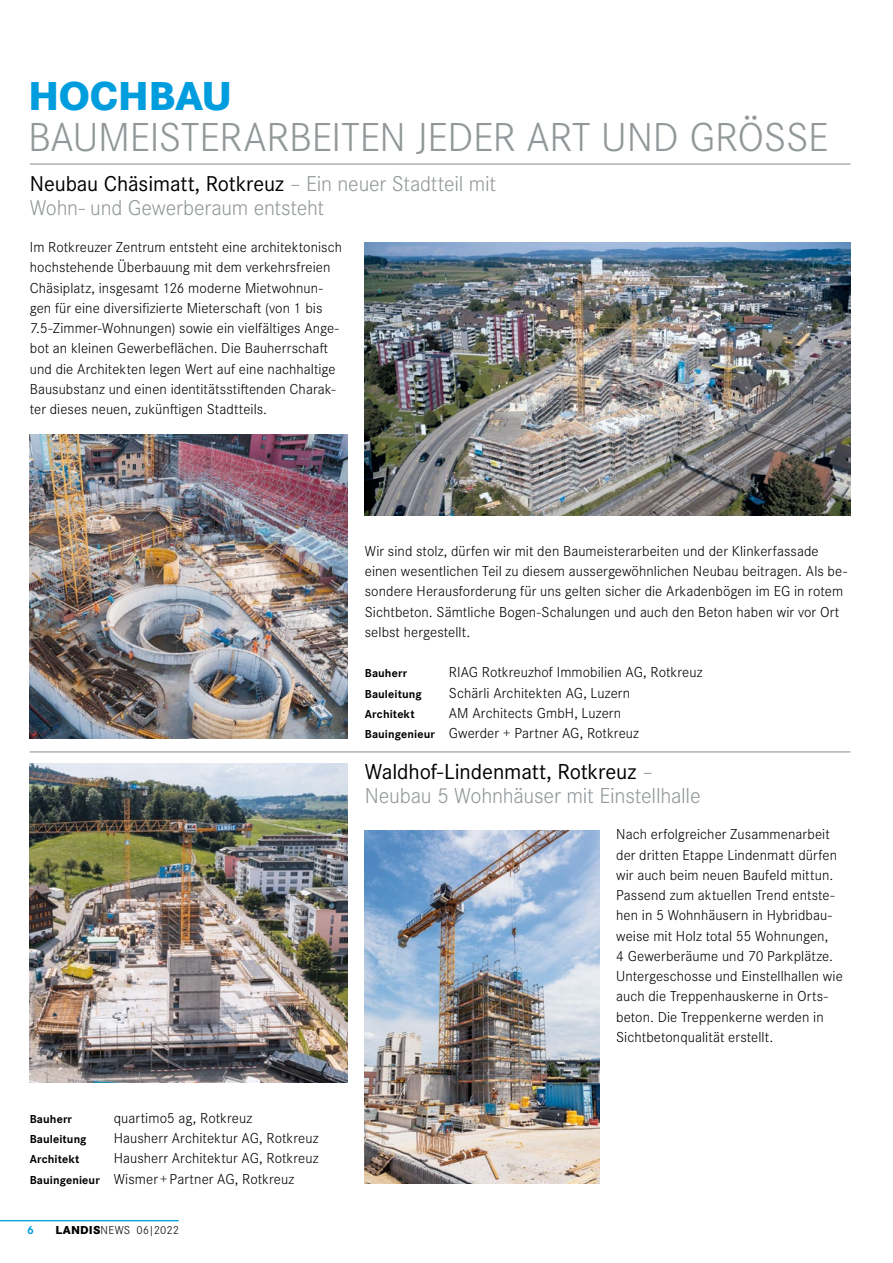
<style>
.page{position:relative;width:893px;height:1263px;background:#fff}
.page>*{position:absolute;margin:0;border:0;box-sizing:border-box;transform-origin:0 0}
.t1{font:300 42px "Corporate S Pro";letter-spacing:-.01em;color:#92989a}
.t2{font:800 42px "Corporate S Pro";letter-spacing:-.01em;color:#009dde}
.t3{font:300 22.5px/24px "Corporate S Pro";letter-spacing:-.01em;color:#92989a}
.t4{font:300 22.35px/24px "Corporate S Pro";letter-spacing:-.01em;color:#92989a}
.t5{font:300 15px/20.2px "Corporate S Pro";letter-spacing:.005em;color:#000}
.t6{font:700 12px "Corporate S Pro";letter-spacing:.01em;color:#000}
.t7{font:300 12px "Corporate S Pro";letter-spacing:.01em;color:#000}
.t8{font:700 12px "Corporate S Pro";color:#009dde}
.s1{font-weight:400;color:#000}
.s2{font-weight:700;font-size:12px}
.s3{font-weight:800}
</style>
<div class="page">
<hr style="left:30px;top:164px;width:820px;height:1px;background:#92989a">
<img style="left:30px;top:435px;width:318px;height:303px">
<hr style="left:0;top:1220px;width:179px;height:1px;background:#009dde">
<img style="left:30px;top:764px;width:318px;height:318px">
<hr style="left:30px;top:751px;width:820px;height:1px;background:#92989a">
<img style="left:365px;top:830px;width:234px;height:354px">
<img style="left:365px;top:242px;width:485px;height:273px">
<h1 class="t2" style="left:28px;top:62px;width:206px">HOCHBAU</h1>
<h1 class="t1" style="left:28px;top:107px;width:802px">BAUMEISTERARBEITEN JEDER ART UND GRÖSSE</h1>
<h3 class="t4" style="left:30px;top:171px;width:468px"><span class="s1">Neubau Chäsimatt, Rotkreuz</span> – Ein neuer Stadtteil mit<br>Wohn- und Gewerberaum entsteht</h3>
<p class="t5" style="left:30px;top:236px;width:314px">Im Rotkreuzer Zentrum entsteht eine architektonisch hochstehende Überbauung mit dem verkehrsfreien Chäsiplatz, insgesamt 126 moderne Mietwohnun&shy;gen für eine diversifizierte Mieterschaft (von 1 bis 7.5-Zimmer-Wohnungen) sowie ein vielfältiges Ange&shy;bot an kleinen Gewerbeflächen. Die Bauherrschaft und die Architekten legen Wert auf eine nachhaltige Bausubstanz und einen identitätsstiftenden Charak&shy;ter dieses neuen, zukünftigen Stadtteils.</p>
<p class="t5" style="left:365px;top:540px;width:484px">Wir sind stolz, dürfen wir mit den Baumeisterarbeiten und der Klinkerfassade einen wesentlichen Teil zu diesem aussergewöhnlichen Neubau beitragen. Als be&shy;sondere Herausforderung für uns gelten sicher die Arkadenbögen im EG in rotem Sichtbeton. Sämtliche Bogen-Schalungen und auch den Beton haben wir vor Ort selbst hergestellt.</p>
<p class="t6" style="left:365px;top:664px;width:44px">Bauherr</p>
<p class="t5" style="left:449px;top:661px;width:255px">RIAG Rotkreuzhof Immobilien AG, Rotkreuz</p>
<p class="t6" style="left:365px;top:684px;width:58px">Bauleitung</p>
<p class="t5" style="left:449px;top:682px;width:183px">Schärli Architekten AG, Luzern</p>
<p class="t6" style="left:365px;top:704px;width:51px">Architekt</p>
<p class="t5" style="left:365px;top:702px;width:276px;text-indent:84px">AM Architects GmbH, Luzern<br><span class="s2">Bauingenieur</span> Gwerder + Partner AG, Rotkreuz</p>
<h2 class="t3" style="left:365px;top:758px;width:337px"><span class="s1">Waldhof-Lindenmatt, Rotkreuz</span> –<br>Neubau 5 Wohnhäuser mit Einstellhalle</h2>
<p class="t6" style="left:30px;top:1109px;width:44px">Bauherr</p>
<p class="t5" style="left:114px;top:1107px;width:140px">quartimo5 ag, Rotkreuz</p>
<p class="t6" style="left:30px;top:1130px;width:58px">Bauleitung</p>
<p class="t5" style="left:114px;top:1127px;width:206px">Hausherr Architektur AG, Rotkreuz</p>
<p class="t6" style="left:30px;top:1150px;width:51px">Architekt</p>
<p class="t5" style="left:30px;top:1147px;width:290px;text-indent:84px">Hausherr Architektur AG, Rotkreuz<br><span class="s2">Bauingenieur</span> Wismer + Partner AG, Rotkreuz</p>
<p class="t8" style="left:27px;top:1220px;width:8px">6</p>
<p class="t7" style="left:56px;top:1221px;width:125px"><span class="s3">LANDIS</span>NEWS 06|2022</p>
<p class="t5" style="left:616px;top:823px;width:228px">Nach erfolgreicher Zusammenarbeit der dritten Etappe Lindenmatt dürfen wir auch beim neuen Baufeld mittun.<br>Passend zum aktuellen Trend entste&shy;hen in 5 Wohnhäusern in Hybridbau&shy;weise mit Holz total 55 Wohnungen,<br>4 Gewerberäume und 70 Parkplätze.<br>Untergeschosse und Einstellhallen wie auch die Treppenhauskerne in Orts&shy;beton. Die Treppenkerne werden in Sichtbetonqualität erstellt.</p>
</div>
